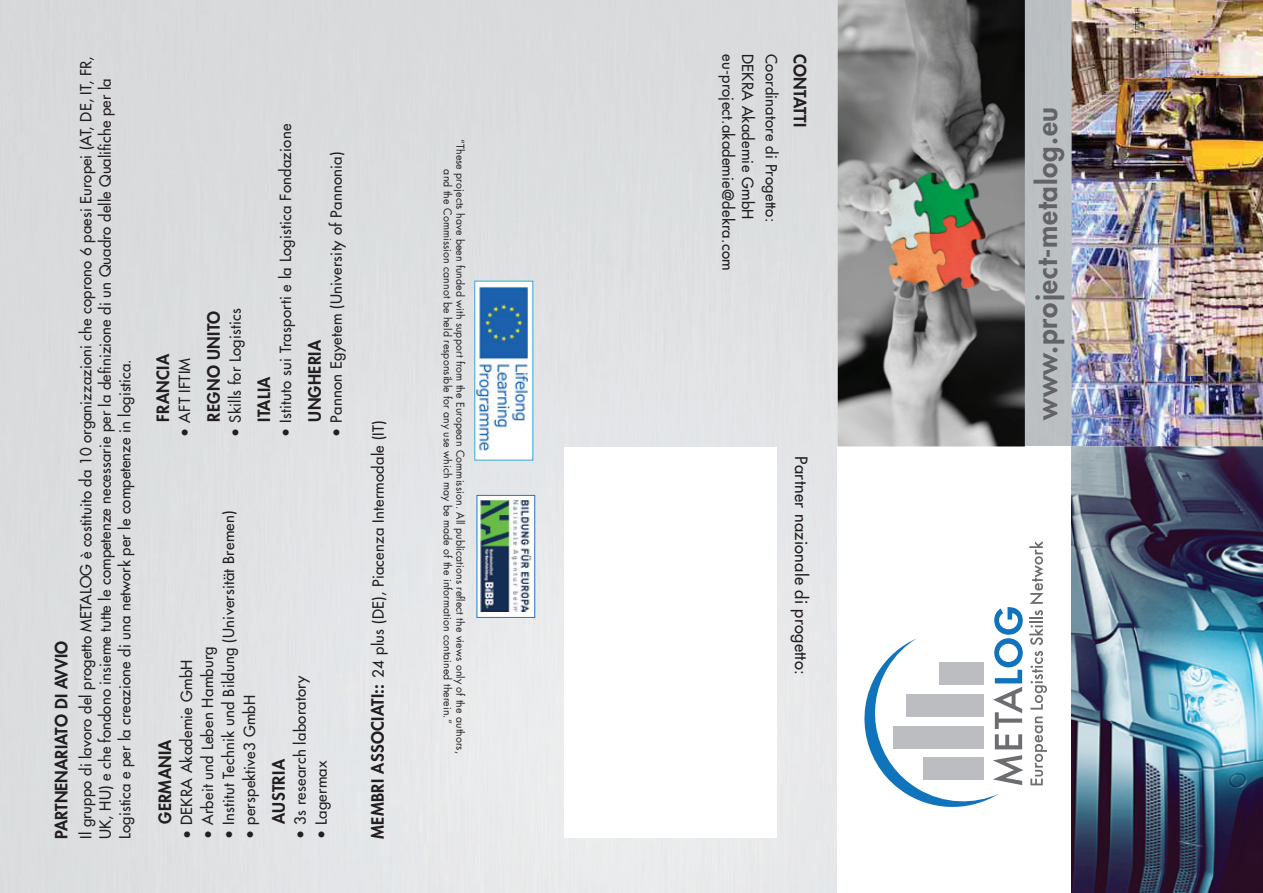
<style>
.page{position:relative;width:1263px;height:893px;background:#fff}
.page>*{position:absolute;margin:0;border:0;box-sizing:border-box;transform-origin:0 0}
.t1{font:800 27.75px "Futura Std";letter-spacing:.03em;color:#636366}
.t2{font:800 16.5px "Futura Std";letter-spacing:.02em;color:#231f20}
.t3{font:500 16.5px "Futura Std";letter-spacing:.02em;color:#231f20}
.t4{font:500 15px/19.5px "Futura Std";letter-spacing:.02em;color:#231f20}
.t5{font:10.5px/12.6px "Futura Std";letter-spacing:.01em;color:#231f20;text-align:center}
.s1{font-size:15.75px}
.s2{font-weight:800;font-size:16.5px}
</style>
<div class="page">
<div style="left:1025px;top:0;width:46px;height:446px;background:#bbc0c2"></div>
<img style="left:1071px;top:0;width:192px;height:893px">
<div style="left:838px;top:446px;width:236px;height:447px;background:#fff"></div>
<svg style="left:864px;top:607px;width:159px;height:200px"></svg>
<svg style="left:1030px;top:716px;width:17px;height:69px"></svg>
<svg style="left:1030px;top:651px;width:17px;height:59px"></svg>
<svg style="left:1029px;top:610px;width:14px;height:35px"></svg>
<svg style="left:1029px;top:541px;width:14px;height:63px"></svg>
<div style="left:474px;top:281px;width:59px;height:179px;background:#fff;border:1px solid #2fa8d5"></div>
<img style="left:478px;top:500px;width:55px;height:112px">
<div style="left:476px;top:495px;width:59px;height:123px;border:1px solid #1b78be"></div>
<img style="left:476px;top:286px;width:52px;height:165px">
<img style="left:838px;top:0;width:187px;height:446px">
<svg style="left:456px;top:597px;width:9px;height:4px"></svg>
<svg style="left:98px;top:367px;width:13px;height:7px"></svg>
<svg style="left:98px;top:144px;width:13px;height:6px"></svg>
<p class="t2" style="left:51px;top:839px;width:199px;rotate:-90deg">PARTNENARIATO DI AVVIO</p>
<p class="t4" style="left:76px;top:839px;width:784px;rotate:-90deg">Il gruppo di lavoro del progetto METALOG è costituito da 10 organizzazioni che coprono 6 paesi Europei (AT, DE, IT, FR,<br>UK, HU) e che fondono insieme tutte le competenze necessarie per la de nizione di un Quadro delle Quali che per la<br>Logistica e per la creazione di una network per le competenze in logistica.</p>
<p class="t2" style="left:153px;top:422px;width:70px;rotate:-90deg">FRANCIA</p>
<p class="t4" style="left:175px;top:437px;width:80px;rotate:-90deg"><span class="s1">•</span> AFT IFTIM</p>
<p class="t2" style="left:203px;top:422px;width:112px;rotate:-90deg">REGNO UNITO</p>
<p class="t4" style="left:225px;top:437px;width:130px;rotate:-90deg"><span class="s1">•</span> Skills for Logistics</p>
<p class="t4" style="left:276px;top:437px;width:314px;rotate:-90deg"><span class="s1">•</span> Istituto sui Trasporti e la Logistica Fondazione</p>
<p class="t2" style="left:254px;top:422px;width:47px;rotate:-90deg">ITALIA</p>
<p class="t4" style="left:326px;top:437px;width:287px;rotate:-90deg"><span class="s1">•</span> Pannon Egyetem (University of Pannonia)</p>
<p class="t2" style="left:304px;top:422px;width:83px;rotate:-90deg">UNGHERIA</p>
<p class="t4" style="left:219px;top:839px;width:330px;rotate:-90deg"><span class="s1">•</span> Institut Technik und Bildung (Universität Bremen)</p>
<p class="t4" style="left:198px;top:839px;width:194px;rotate:-90deg"><span class="s1">•</span> Arbeit und Leben Hamburg</p>
<p class="t4" style="left:177px;top:839px;width:181px;rotate:-90deg"><span class="s1">•</span> DEKRA Akademie GmbH</p>
<p class="t4" style="left:240px;top:839px;width:146px;rotate:-90deg"><span class="s1">•</span> perspektive3 GmbH</p>
<p class="t2" style="left:155px;top:824px;width:86px;rotate:-90deg">GERMANIA</p>
<p class="t4" style="left:291px;top:839px;width:165px;rotate:-90deg"><span class="s1">•</span> 3s research laboratory</p>
<p class="t2" style="left:268px;top:824px;width:66px;rotate:-90deg">AUSTRIA</p>
<p class="t4" style="left:312px;top:839px;width:80px;rotate:-90deg"><span class="s1">•</span> Lagermax</p>
<p class="t4" style="left:369px;top:839px;width:420px;rotate:-90deg"><span class="s2">MEMBRI ASSOCIATI::</span> 24 plus (DE), Piacenza Intermodale (IT)</p>
<p class="t5" style="left:466px;top:139px;width:616px;rotate:90deg">“These projects have been funded with support from the European Commission. All publications re ect the views only of the authors, and the Commission cannot be held responsible for any use which may be made of the information contained therein.“</p>
<p class="t4" style="left:738px;top:54px;width:218px;rotate:90deg">eu-project.akademie@dekra.com</p>
<p class="t4" style="left:757px;top:54px;width:167px;rotate:90deg">DEKRA Akademie GmbH</p>
<p class="t4" style="left:781px;top:54px;width:170px;rotate:90deg">Coordinatore di Progetto:</p>
<p class="t2" style="left:810px;top:54px;width:74px;rotate:90deg">CONTATTI</p>
<p class="t3" style="left:811px;top:456px;width:220px;rotate:90deg">Partner nazionale di progetto:</p>
<h1 class="t1" style="left:1029px;top:420px;width:315px;rotate:-90deg">www.project-metalog.eu</h1>
</div>
